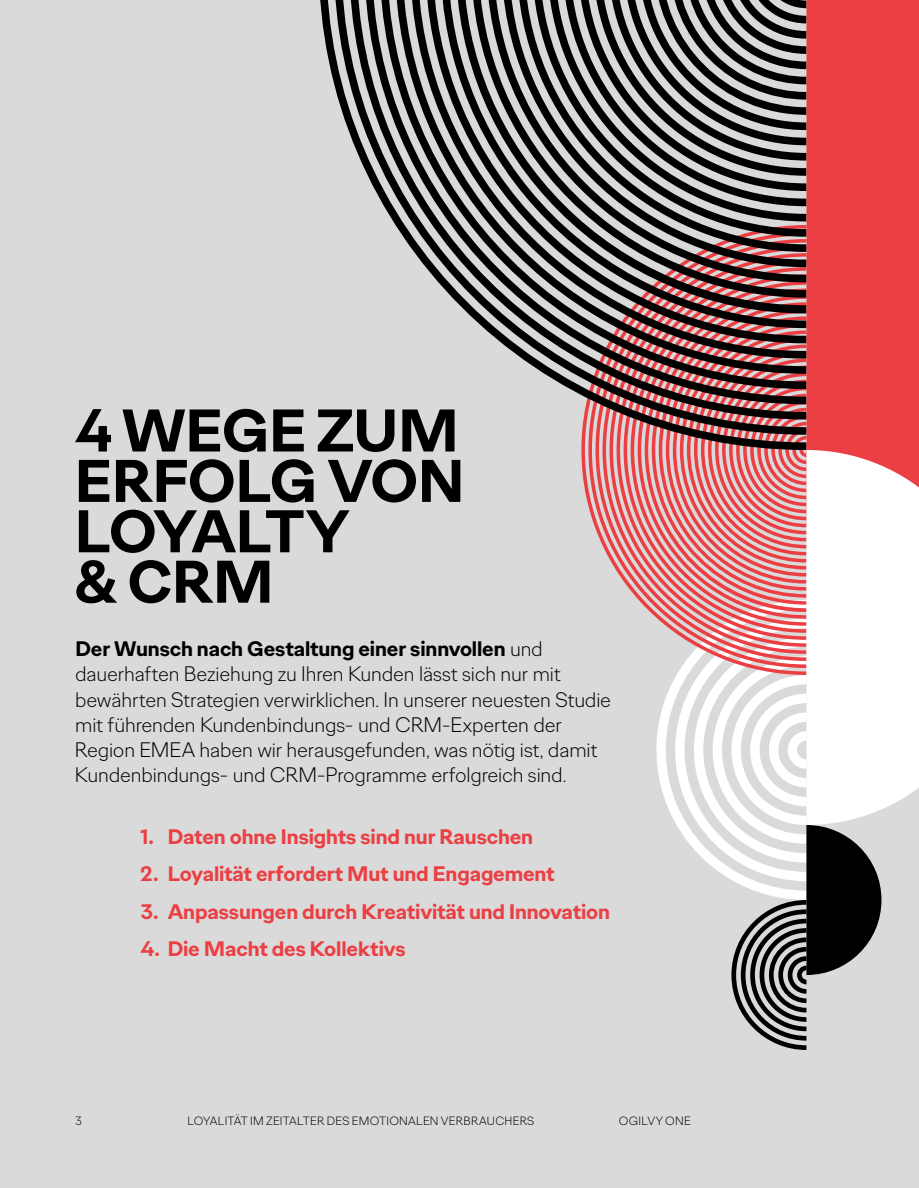
<style>
.page{position:relative;width:919px;height:1188px;background:#dadada}
.page>*{position:absolute;margin:0;border:0;box-sizing:border-box;transform-origin:0 0}
.Head_0{font:700 60px/50.4px "Ogilvy Sans";letter-spacing:-.005em;color:#000}
.Text__lead_In{font:300 21px/25.2px "Ogilvy Sans";letter-spacing:-.01em;color:#000}
.t1{font:700 21px "Ogilvy Sans";letter-spacing:-.005em;color:#eb3f43}
.t2{font:300 12px "Ogilvy Sans";letter-spacing:.02em;color:#000}
.s1{font-weight:700}
</style>
<div class="page">
<svg style="left:656px;top:675px;width:75px;height:205px"></svg>
<svg style="left:581px;top:450px;width:150px;height:225px"></svg>
<svg style="left:320px;top:0;width:486px;height:450px"></svg>
<div style="left:806px;top:0;width:113px;height:450px;background:#eb3f43"></div>
<svg style="left:731px;top:450px;width:188px;height:600px"></svg>
<p class="Head_0" style="left:75px;top:406px;width:391px">4 WEGE ZUM<br>ERFOLG VON<br>LOYALTY<br>&amp; CRM</p>
<p class="Text__lead_In" style="left:75px;top:636px;width:538px"><span class="s1">Der Wunsch nach Gestaltung einer sinnvollen</span> und dauerhaften Beziehung zu Ihren Kunden lässt sich nur mit bewährten Strategien verwirklichen. In unserer neuesten Studie mit führenden Kundenbindungs- und CRM-Experten der Region EMEA haben wir herausgefunden, was nötig ist, damit Kundenbindungs- und CRM-Programme erfolgreich sind.</p>
<p class="t1" style="left:141px;top:823px;width:394px">1. Daten ohne Insights sind nur Rauschen</p>
<p class="t1" style="left:141px;top:860px;width:415px">2. Loyalität erfordert Mut und Engagement</p>
<p class="t1" style="left:141px;top:898px;width:471px">3. Anpassungen durch Kreativität und Innovation</p>
<p class="t1" style="left:141px;top:935px;width:266px">4. Die Macht des Kollektivs</p>
<p class="t2" style="left:75px;top:1113px;width:8px">3</p>
<p class="t2" style="left:188px;top:1113px;width:348px">LOYALITÄT IM ZEITALTER DES EMOTIONALEN VERBRAUCHERS</p>
<p class="t2" style="left:619px;top:1113px;width:74px">OGILVY ONE</p>
</div>
